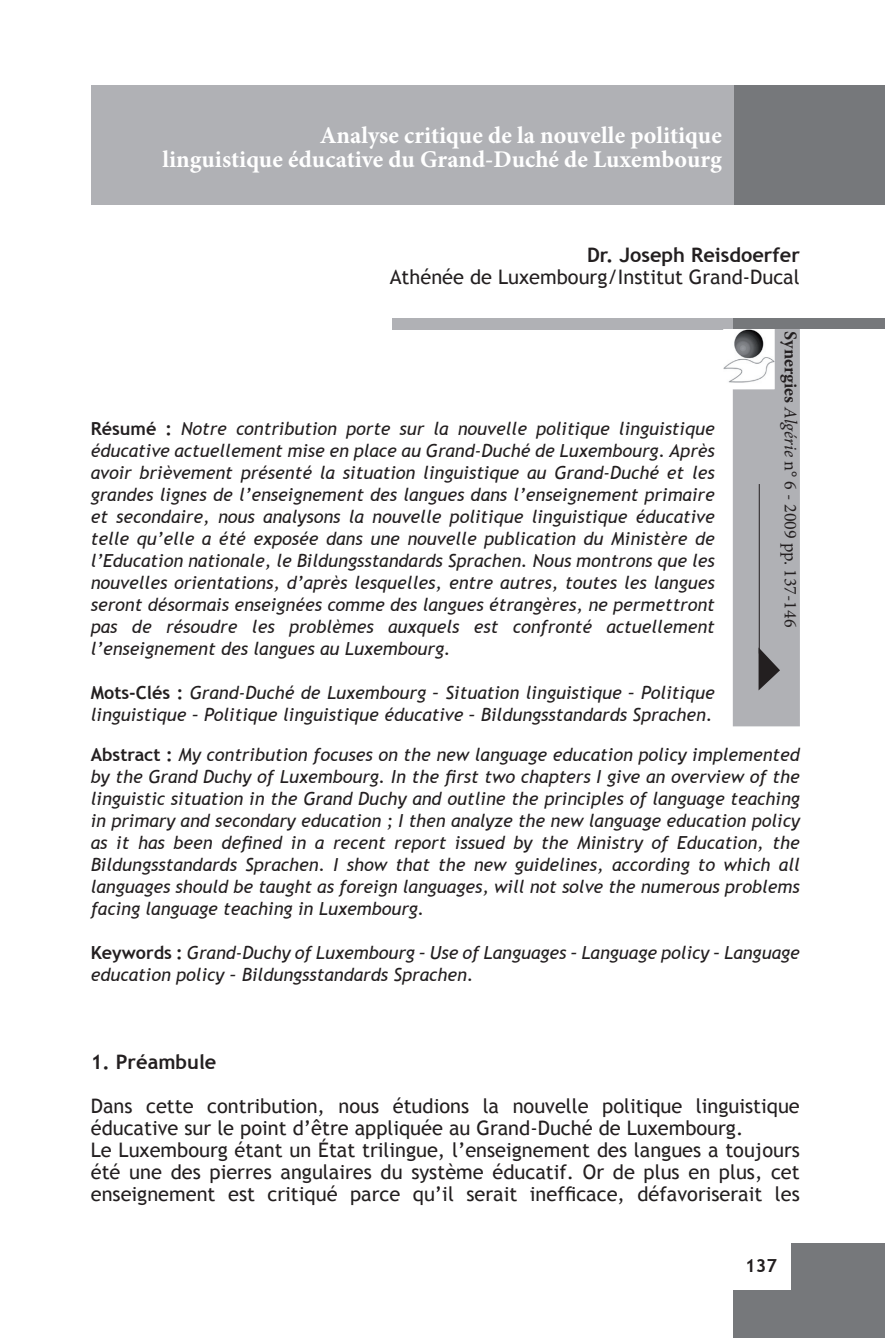
<style>
.page{position:relative;width:885px;height:1338px;background:#fff}
.page>*{position:absolute;margin:0;border:0;box-sizing:border-box;transform-origin:0 0}
.t1{font:700 24px/24px "Minion Pro";color:#fff;text-align:right}
.t2{font:20px/22px "Trebuchet MS";color:#231f20}
.t3{font:700 20px "Trebuchet MS";color:#231f20}
.t4{font:italic 18px/22px "Trebuchet MS";color:#231f20;text-align:justify}
.t5{font:18px "Minion Pro";color:#231f20}
.t6{font:700 18px "Trebuchet MS";color:#231f20}
.s1{font-weight:700;font-style:normal}
.s2{font-weight:700}
.s3{font-style:italic}
</style>
<div class="page">
<div style="left:733px;top:1243px;width:151px;height:95px;background:#76787b"></div>
<div style="left:731px;top:1242px;width:59px;height:48px;background:#fff"></div>
<div style="left:392px;top:318px;width:343px;height:12px;background:#b0b1b5"></div>
<div style="left:730px;top:85px;width:154px;height:119px;background:#76787b"></div>
<div style="left:732px;top:327px;width:67px;height:399px;background:#b0b1b5"></div>
<div style="left:733px;top:318px;width:151px;height:11px;background:#76787b"></div>
<svg style="left:758px;top:647px;width:22px;height:43px"></svg>
<img style="left:723px;top:329px;width:51px;height:60px">
<hr style="left:758px;top:484px;width:1px;height:170px;background:#231f20">
<div style="left:91px;top:85px;width:642px;height:120px;background:#b0b1b5"></div>
<h1 class="t1" style="left:162px;top:123px;width:560px">Analyse critique de la nouvelle politique<br>linguistique éducative du Grand-Duché de Luxembourg</h1>
<p class="t3" style="left:587px;top:242px;width:214px">Dr. Joseph Reisdoerfer</p>
<p class="t2" style="left:390px;top:266px;width:411px">Athénée de Luxembourg/Institut Grand-Ducal</p>
<p class="t4" style="left:91px;top:417px;width:625px"><span class="s1">Résumé :</span> Notre contribution porte sur la nouvelle politique linguistique éducative actuellement mise en place au Grand-Duché de Luxembourg. Après avoir brièvement présenté la situation linguistique au Grand-Duché et les grandes lignes de l’enseignement des langues dans l’enseignement primaire et secondaire, nous analysons la nouvelle politique linguistique éducative telle qu’elle a été exposée dans une nouvelle publication du Ministère de l’Education nationale, le Bildungsstandards Sprachen. Nous montrons que les nouvelles orientations, d’après lesquelles, entre autres, toutes les langues seront désormais enseignées comme des langues étrangères, ne permettront pas de résoudre les problèmes auxquels est confronté actuellement l’enseignement des langues au Luxembourg.</p>
<p class="t4" style="left:91px;top:681px;width:625px"><span class="s1">Mots-Clés :</span> Grand-Duché de Luxembourg – Situation linguistique – Politique linguistique – Politique linguistique éducative – Bildungsstandards Sprachen.</p>
<p class="t5" style="left:802px;top:331px;width:297px;rotate:90deg"><span class="s2">Synergies</span> <span class="s3">Algérie</span> n° 6 - 2009 pp. 137-146</p>
<p class="t4" style="left:91px;top:744px;width:710px"><span class="s1">Abstract :</span> My contribution focuses on the new language education policy implemented by the Grand Duchy of Luxembourg. In the first two chapters I give an overview of the linguistic situation in the Grand Duchy and outline the principles of language teaching in primary and secondary education ; I then analyze the new language education policy as it has been defined in a recent report issued by the Ministry of Education, the Bildungsstandards Sprachen. I show that the new guidelines, according to which all languages should be taught as foreign languages, will not solve the numerous problems facing language teaching in Luxembourg.</p>
<p class="t4" style="left:91px;top:942px;width:710px"><span class="s1">Keywords :</span> Grand-Duchy of Luxembourg – Use of Languages – Language policy – Language education policy – Bildungsstandards Sprachen.</p>
<p class="t3" style="left:91px;top:1050px;width:127px">1. Préambule</p>
<p class="t2" style="left:91px;top:1095px;width:710px">Dans cette contribution, nous étudions la nouvelle politique linguistique éducative sur le point d’être appliquée au Grand-Duché de Luxembourg.<br>Le Luxembourg étant un État trilingue, l’enseignement des langues a toujours été une des pierres angulaires du système éducatif. Or de plus en plus, cet enseignement est critiqué parce qu’il serait inefficace, défavoriserait les</p>
<p class="t6" style="left:745px;top:1255px;width:33px">137</p>
</div>
